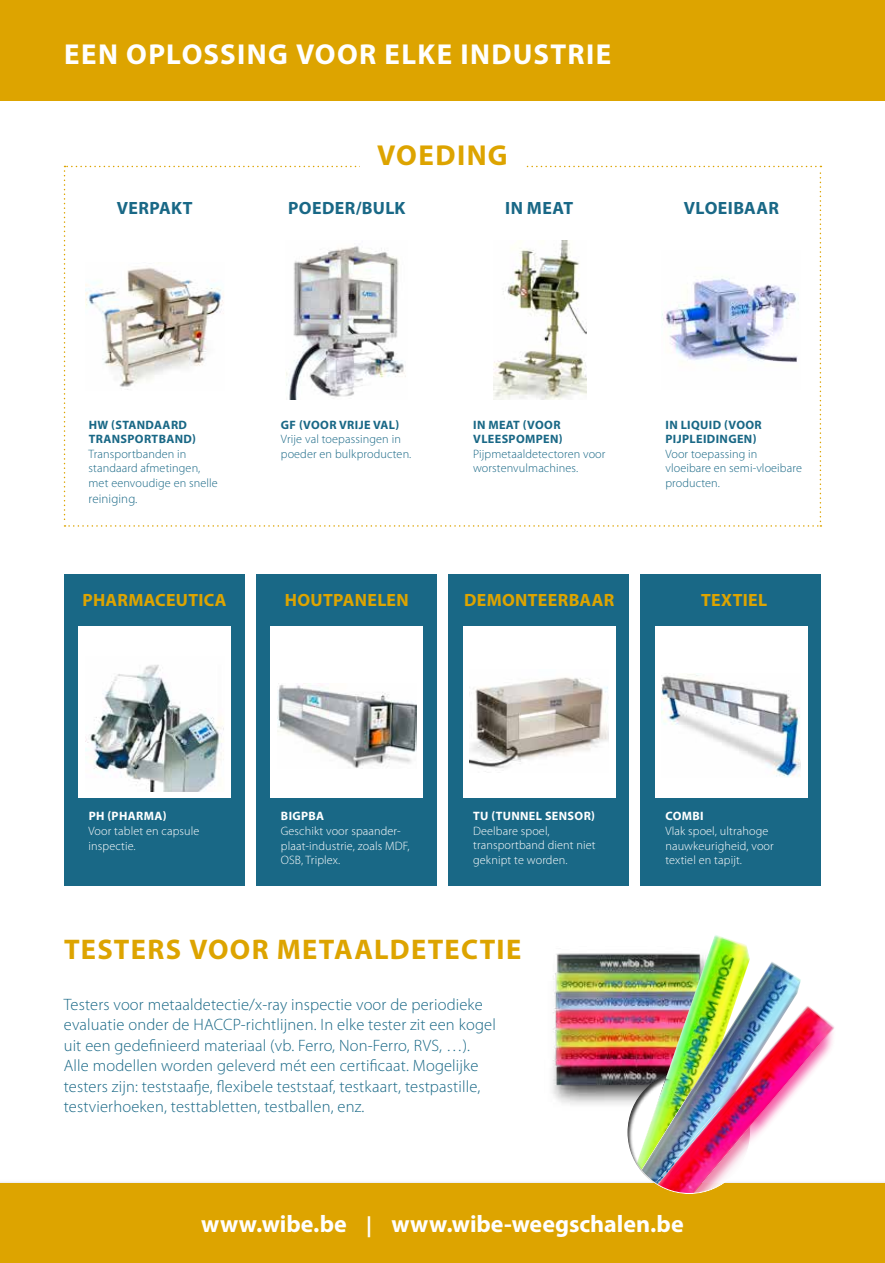
<style>
.page{position:relative;width:885px;height:1263px;background:#fff}
.page>*{position:absolute;margin:0;border:0;box-sizing:border-box;transform-origin:0 0}
.t1{font:700 28.95px "Myriad Pro";letter-spacing:.045em;color:#fff}
.t2{font:700 28.95px "Myriad Pro";letter-spacing:.05em;color:#dda400}
.t3{font:700 28.5px "Myriad Pro";letter-spacing:.045em;color:#dda400}
.t4{font:700 24px "Myriad Pro";color:#fff}
.t5{font:700 17.85px "Myriad Pro";letter-spacing:.015em;color:#dda400}
.t6{font:700 17.85px "Myriad Pro";letter-spacing:.02em;color:#196886}
.t7{font:300 16.5px/20.4px "Myriad Pro";letter-spacing:.01em;color:#196886}
.t8{font:300 12.9px "Myriad Pro";letter-spacing:.01em;color:#196886}
.t9{font:300 12.15px/14.5px "Myriad Pro";letter-spacing:.01em;color:#196886}
.t10{font:300 12.15px/14.5px "Myriad Pro";letter-spacing:.01em;color:#fff}
.t11{font:700 12.15px/14.5px "Myriad Pro";letter-spacing:.03em;color:#196886}
.t12{font:700 12.15px "Myriad Pro";letter-spacing:.03em;color:#fff}
.s1{font-size:21px}
</style>
<div class="page">
<svg style="left:64px;top:166px;width:757px;height:361px"></svg>
<div style="left:360px;top:138px;width:164px;height:34px;background:#fff"></div>
<div style="left:0;top:0;width:884px;height:100px;background:#dda400"></div>
<div style="left:0;top:1179px;width:884px;height:84px;background:#f8f8f8"></div>
<div style="left:0;top:1183px;width:884px;height:80px;background:#dda400"></div>
<div style="left:78px;top:235px;width:153px;height:171px;background:#fff"></div>
<img style="left:85px;top:267px;width:139px;height:123px">
<div style="left:655px;top:235px;width:152px;height:171px;background:#fff"></div>
<img style="left:662px;top:276px;width:137px;height:86px">
<div style="left:64px;top:574px;width:180px;height:311px;background:#196886"></div>
<div style="left:78px;top:627px;width:153px;height:171px;background:#fff"></div>
<img style="left:85px;top:665px;width:139px;height:127px">
<div style="left:448px;top:574px;width:180px;height:312px;background:#196886"></div>
<div style="left:463px;top:627px;width:152px;height:171px;background:#fff"></div>
<img style="left:469px;top:677px;width:139px;height:95px">
<div style="left:640px;top:574px;width:181px;height:311px;background:#196886"></div>
<div style="left:655px;top:627px;width:152px;height:171px;background:#fff"></div>
<img style="left:662px;top:674px;width:138px;height:103px">
<div style="left:271px;top:235px;width:152px;height:171px;background:#fff"></div>
<img style="left:286px;top:246px;width:120px;height:154px">
<div style="left:463px;top:235px;width:152px;height:171px;background:#fff"></div>
<img style="left:493px;top:241px;width:94px;height:159px">
<div style="left:256px;top:574px;width:180px;height:311px;background:#196886"></div>
<div style="left:271px;top:627px;width:152px;height:171px;background:#fff"></div>
<img style="left:277px;top:683px;width:139px;height:85px">
<img style="left:552px;top:953px;width:113px;height:152px">
<div style="left:625px;top:1068px;width:126px;height:126px;background:#000;opacity:.8"></div>
<img style="left:665px;top:935px;width:84px;height:157px">
<img style="left:692px;top:961px;width:109px;height:45px">
<img style="left:668px;top:1006px;width:83px;height:187px">
<img style="left:711px;top:1002px;width:123px;height:156px">
<h1 class="t1" style="left:64px;top:36px;width:548px">EEN OPLOSSING VOOR ELKE INDUSTRIE</h1>
<p class="t6" style="left:117px;top:197px;width:77px">VERPAKT</p>
<h1 class="t2" style="left:377px;top:137px;width:132px">VOEDING</h1>
<p class="t6" style="left:288px;top:197px;width:119px">POEDER/BULK</p>
<p class="t6" style="left:505px;top:197px;width:69px">IN MEAT</p>
<p class="t6" style="left:684px;top:197px;width:96px">VLOEIBAAR</p>
<p class="t11" style="left:89px;top:417px;width:109px">HW (STANDAARD<br>TRANSPORTBAND)</p>
<p class="t9" style="left:89px;top:446px;width:131px">Transportbanden in standaard afmetingen, met eenvoudige en snelle</p>
<p class="t8" style="left:89px;top:490px;width:50px">reiniging.</p>
<p class="t5" style="left:83px;top:589px;width:145px">PHARMACEUTICA</p>
<p class="t11" style="left:281px;top:417px;width:120px">GF (VOOR VRIJE VAL)</p>
<p class="t9" style="left:281px;top:432px;width:132px">Vrije val toepassingen in poeder en bulkproducten.</p>
<p class="t5" style="left:285px;top:589px;width:125px">HOUTPANELEN</p>
<p class="t11" style="left:473px;top:417px;width:91px">IN MEAT (VOOR<br>VLEESPOMPEN)</p>
<p class="t9" style="left:473px;top:446px;width:134px">Pijpmetaaldetectoren voor worstenvulmachines.</p>
<p class="t5" style="left:464px;top:588px;width:152px">DEMONTEERBAAR</p>
<p class="t11" style="left:665px;top:417px;width:98px">IN LIQUID (VOOR<br>PIJPLEIDINGEN)</p>
<p class="t9" style="left:665px;top:446px;width:138px">Voor toepassing in vloeibare en semi-vloeibare producten.</p>
<p class="t5" style="left:701px;top:589px;width:68px">TEXTIEL</p>
<p class="t12" style="left:89px;top:808px;width:79px">PH (PHARMA)</p>
<p class="t10" style="left:89px;top:823px;width:112px">Voor tablet en capsule inspectie.</p>
<p class="t12" style="left:281px;top:808px;width:45px">BIGPBA</p>
<p class="t10" style="left:281px;top:823px;width:130px">Geschikt voor spaander&shy;plaat-industrie, zoals MDF,<br>OSB, Triplex.</p>
<p class="t12" style="left:473px;top:808px;width:123px">TU (TUNNEL SENSOR)</p>
<p class="t10" style="left:473px;top:823px;width:124px">Deelbare spoel, transportband dient niet geknipt te worden.</p>
<h2 class="t3" style="left:64px;top:931px;width:458px">TESTERS VOOR METAALDETECTIE</h2>
<p class="t7" style="left:64px;top:994px;width:433px">Testers voor metaaldetectie/x-ray inspectie voor de periodieke evaluatie onder de HACCP-richtlijnen. In elke tester zit een kogel uit een gedefinieerd materiaal (vb. Ferro, Non-Ferro, RVS, …).<br>Alle modellen worden geleverd mét een certificaat. Mogelijke testers zijn: teststaafje, flexibele teststaaf, testkaart, testpastille, testvierhoeken, testtabletten, testballen, enz.</p>
<p class="t12" style="left:665px;top:808px;width:40px">COMBI</p>
<p class="t10" style="left:665px;top:823px;width:110px">Vlak spoel, ultrahoge nauwkeurigheid, voor textiel en tapijt.</p>
<h3 class="t4" style="left:201px;top:1208px;width:484px">www.wibe.be <span class="s1">|</span> www.wibe-weegschalen.be</h3>
</div>
